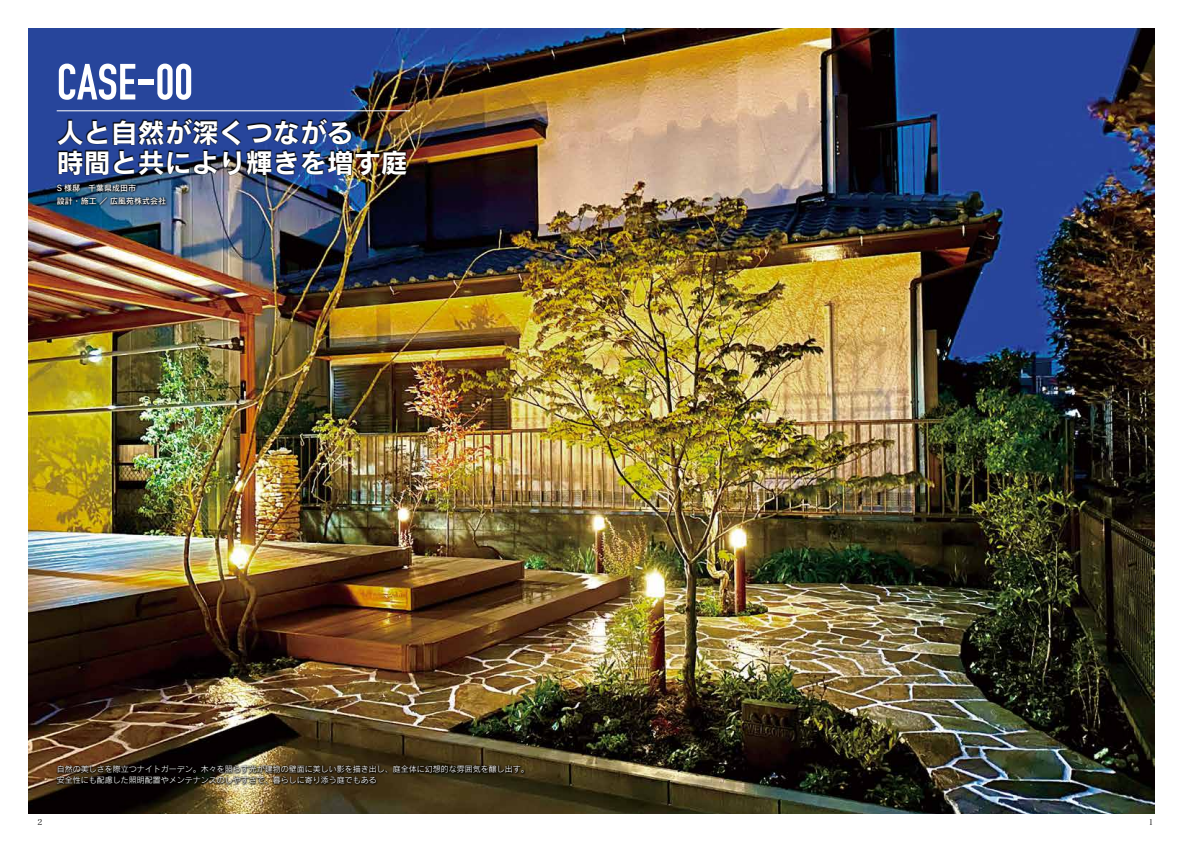
<style>
.page{position:relative;width:1191px;height:842px;background:#fff}
.page>*{position:absolute;margin:0;border:0;box-sizing:border-box;transform-origin:0 0}
.t1{font:700 50px "DIN Condensed";color:#fff}
.t2{font:27px/30px "Rodin Pro B";color:#fff}
.t3{font:8px/11px "Rodin Pro M";color:#fff}
.t4{font:8px/13px "Rodin Pro DB";color:#fff}
.t5{font:8px "Matisse Pro M";color:#000}
</style>
<div class="page">
<img style="left:28px;top:28px;width:1126px;height:786px">
<img style="left:57px;top:118px;width:351px;height:58px">
<hr style="left:57px;top:111px;width:353px;height:1px;background:#fff">
<svg style="left:55px;top:182px;width:113px;height:25px;background:#213f59"></svg>
<div style="left:55px;top:763px;width:471px;height:23px;background:#000;opacity:.75"></div>
<h1 class="t1" style="left:57px;top:48px;width:138px">CASE-00</h1>
<h2 class="t2" style="left:57px;top:116px;width:352px">人と自然が深くつながる<br>時間と共により輝きを増す庭</h2>
<p class="t4" style="left:57px;top:181px;width:111px">S 様邸　千葉県成田市<br>設計・施工／広風苑株式会社</p>
<p class="t5" style="left:37px;top:817px;width:7px">2</p>
<p class="t3" style="left:57px;top:764px;width:473px">自然の美しさを際立つナイトガーデン。木々を照らす光が建物の壁面に美しい影を描き出し、庭全体に幻想的な雰囲気を醸し出す。安全性にも配慮した照明配置やメンテナンスのしやすさで、暮らしに寄り添う庭でもある</p>
<p class="t5" style="left:1148px;top:817px;width:7px">1</p>
</div>
